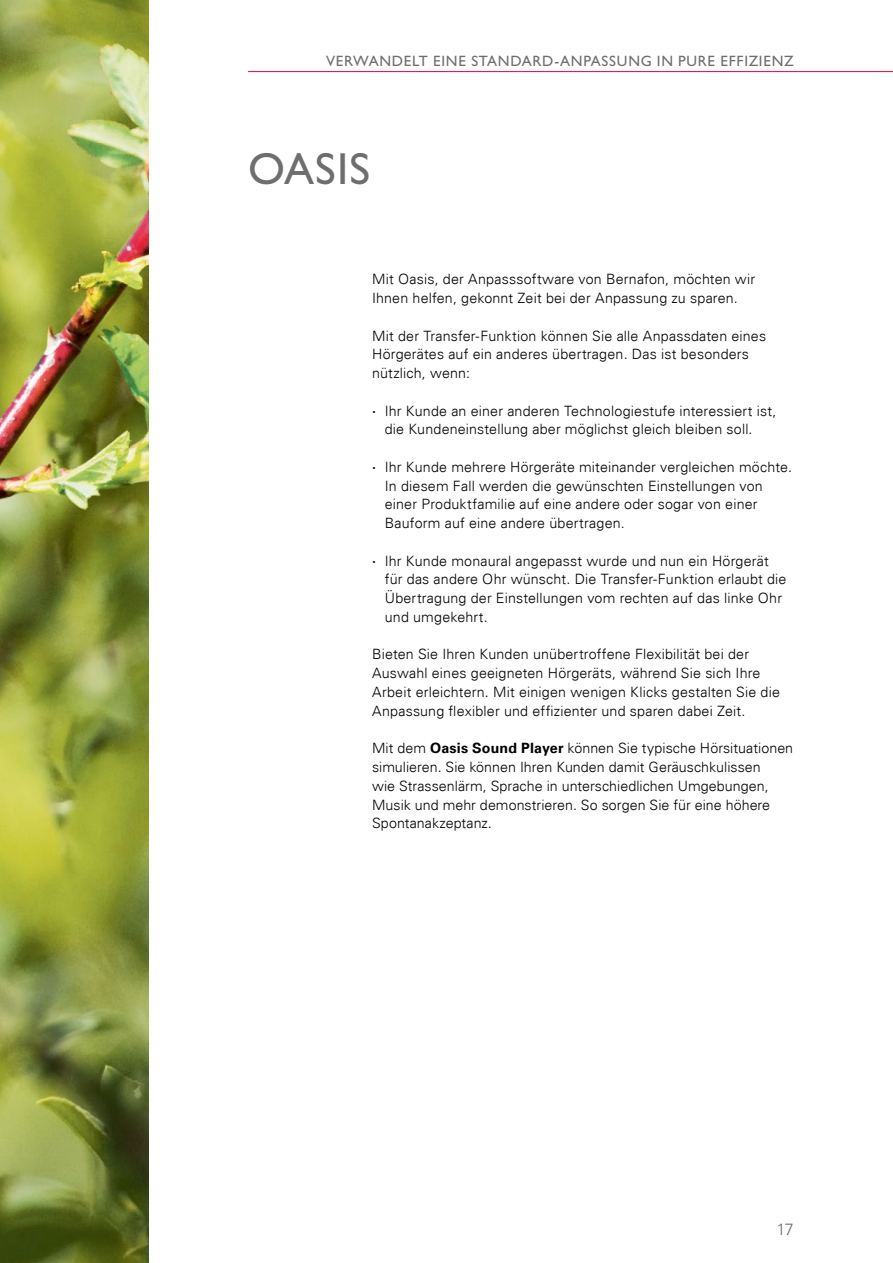
<style>
.page{position:relative;width:893px;height:1263px;background:#fff}
.page>*{position:absolute;margin:0;border:0;box-sizing:border-box;transform-origin:0 0}
.t1{font:500 45px "Gill Sans MT Pro";letter-spacing:.025em;color:#6e6e6e}
.t2{font:300 16.5px "Univers Com 45";color:#6e6e6e}
.t3{font:500 15px "Gill Sans MT Pro";letter-spacing:.045em;color:#6e6e6e}
.t4{font:300 14.25px/18.8px "Univers Com 45";letter-spacing:.01em;color:#000}
.s1{font-family:"Univers Com 65";font-weight:700}
</style>
<div class="page">
<hr style="left:248px;top:71px;width:645px;height:1px;background:#e4003e">
<img style="left:0;top:0;width:149px;height:1263px">
<p class="t3" style="left:326px;top:52px;width:469px">VERWANDELT EINE STANDARD-ANPASSUNG IN PURE EFFIZIENZ</p>
<h1 class="t1" style="left:248px;top:142px;width:123px">OASIS</h1>
<p class="t4" style="left:372px;top:270px;width:385px">Mit Oasis, der Anpasssoftware von Bernafon, möchten wir<br>Ihnen helfen, gekonnt Zeit bei der Anpassung zu sparen.</p>
<p class="t4" style="left:372px;top:326px;width:396px">Mit der Transfer-Funktion können Sie alle Anpassdaten eines<br>Hörgerätes auf ein anderes übertragen. Das ist besonders nützlich, wenn:</p>
<p class="t4" style="left:385px;top:401px;width:393px;text-indent:-13px"><span class="s1">·</span> Ihr Kunde an einer anderen Technologiestufe interessiert ist, die Kundeneinstellung aber möglichst gleich bleiben soll.</p>
<p class="t4" style="left:385px;top:457px;width:409px;text-indent:-13px"><span class="s1">·</span> Ihr Kunde mehrere Hörgeräte miteinander vergleichen möchte.<br>In diesem Fall werden die gewünschten Einstellungen von einer Produktfamilie auf eine andere oder sogar von einer Bauform auf eine andere übertragen.</p>
<p class="t4" style="left:385px;top:551px;width:403px;text-indent:-13px"><span class="s1">·</span> Ihr Kunde monaural angepasst wurde und nun ein Hörgerät für das andere Ohr wünscht. Die Transfer-Funktion erlaubt die Übertragung der Einstellungen vom rechten auf das linke Ohr und umgekehrt.</p>
<p class="t4" style="left:372px;top:645px;width:409px">Bieten Sie Ihren Kunden unübertroffene Flexibilität bei der Auswahl eines geeigneten Hörgeräts, während Sie sich Ihre Arbeit erleichtern. Mit einigen wenigen Klicks gestalten Sie die Anpassung flexibler und effizienter und sparen dabei Zeit.</p>
<p class="t4" style="left:372px;top:739px;width:423px">Mit dem <span class="s1">Oasis Sound Player</span> können Sie typische Hörsituationen simulieren. Sie können Ihren Kunden damit Geräuschkulissen<br>wie Strassenlärm, Sprache in unterschiedlichen Umgebungen, Musik und mehr demonstrieren. So sorgen Sie für eine höhere Spontanakzeptanz.</p>
<p class="t2" style="left:776px;top:1219px;width:19px">17</p>
</div>
